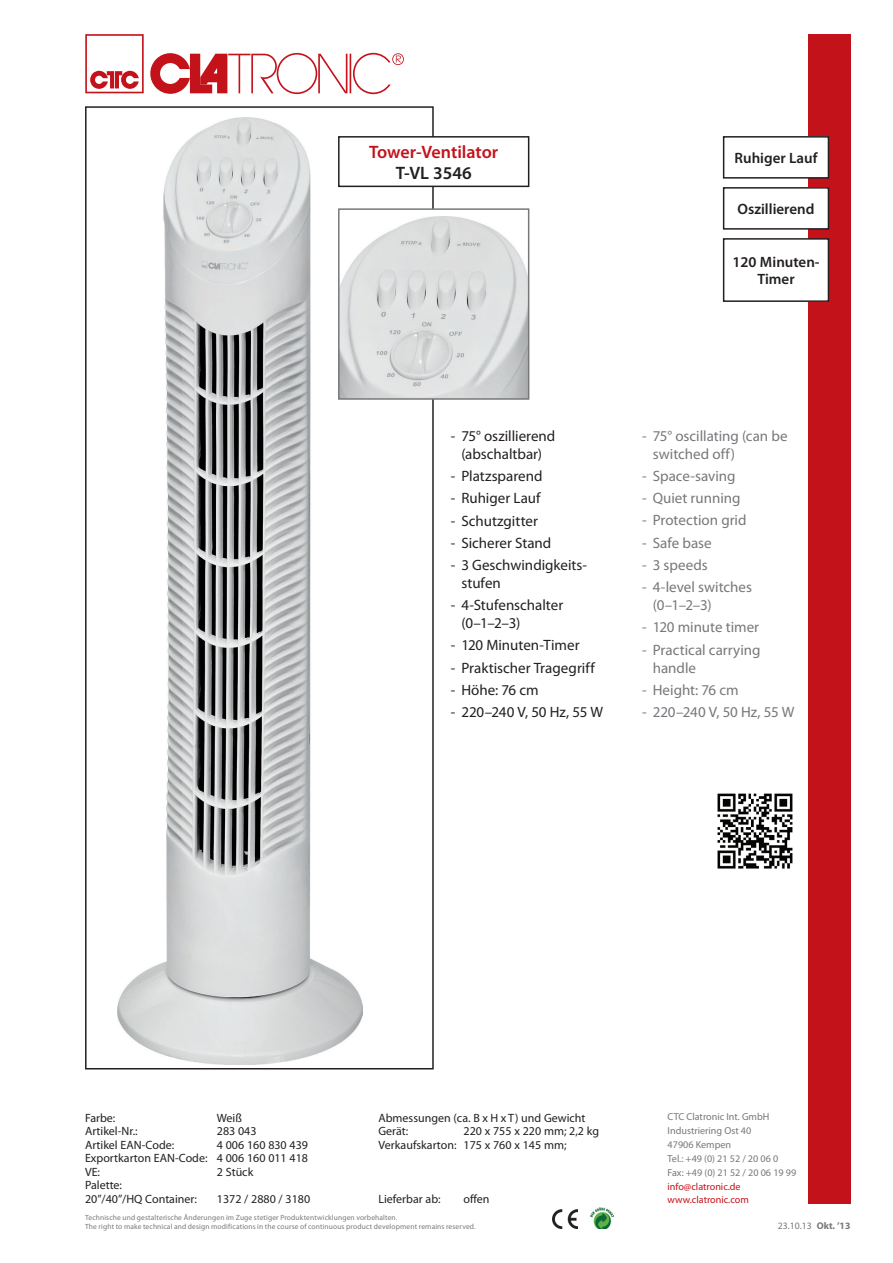
<style>
.page{position:relative;width:893px;height:1263px;background:#fff}
.page>*{position:absolute;margin:0;border:0;box-sizing:border-box;transform-origin:0 0}
.t1{font:600 18px "Myriad Pro";letter-spacing:-.005em;color:#c4121a}
.t2{font:600 18px "Myriad Pro";color:#231f20}
.t3{font:15px/18px "Myriad Pro";color:#231f20}
.t4{font:15px/18px "Myriad Pro";color:#76787b}
.t5{font:600 15px/16.5px "Myriad Pro";color:#231f20;text-align:center}
.t6{font:12px/13.5px "Myriad Pro";color:#231f20}
.t7{font:10.2px/13.8px "Myriad Pro";color:#76787b}
.t8{font:10.2px/13.8px "Myriad Pro";color:#c4121a}
.t9{font:9.75px "Myriad Pro";color:#76787b}
.t10{font:7.5px/9px "Myriad Pro";letter-spacing:.015em;color:#76787b}
.s1{font-weight:700}
</style>
<div class="page">
<div style="left:808px;top:34px;width:42px;height:1169px;background:#c4121a"></div>
<img style="left:590px;top:1208px;width:24px;height:21px">
<img style="left:553px;top:1210px;width:24px;height:19px">
<svg style="left:150px;top:53px;width:254px;height:41px"></svg>
<svg style="left:85px;top:34px;width:59px;height:59px"></svg>
<img style="left:717px;top:793px;width:76px;height:76px">
<div style="left:85px;top:106px;width:349px;height:963px;border:2px solid #231f20"></div>
<div style="left:724px;top:239px;width:104px;height:62px;background:#fff"></div>
<div style="left:723px;top:238px;width:106px;height:64px;border:2px solid #231f20"></div>
<div style="left:724px;top:188px;width:104px;height:41px;background:#fff"></div>
<div style="left:723px;top:187px;width:106px;height:43px;border:2px solid #231f20"></div>
<div style="left:724px;top:137px;width:104px;height:41px;background:#fff"></div>
<div style="left:723px;top:136px;width:106px;height:43px;border:2px solid #231f20"></div>
<img style="left:117px;top:118px;width:245px;height:947px">
<div style="left:339px;top:137px;width:190px;height:49px;background:#fff"></div>
<div style="left:338px;top:136px;width:191px;height:51px;border:2px solid #231f20"></div>
<div style="left:339px;top:209px;width:190px;height:190px;background:#fff"></div>
<img style="left:341px;top:217px;width:185px;height:180px">
<div style="left:338px;top:208px;width:191px;height:192px;border:2px solid #76787b"></div>
<h1 class="t1" style="left:369px;top:140px;width:131px">Tower-Ventilator</h1>
<h1 class="t2" style="left:396px;top:161px;width:78px">T-VL 3546</h1>
<p class="t5" style="left:735px;top:149px;width:84px">Ruhiger Lauf</p>
<p class="t5" style="left:738px;top:200px;width:78px">Oszillierend</p>
<p class="t5" style="left:732px;top:254px;width:89px">120 Minuten-<br>Timer</p>
<p class="t3" style="left:451px;top:426px;width:106px;text-align:center">- 75° oszillierend (abschaltbar)</p>
<p class="t3" style="left:451px;top:467px;width:93px">- Platzsparend</p>
<p class="t3" style="left:451px;top:489px;width:91px">- Ruhiger Lauf</p>
<p class="t3" style="left:451px;top:511px;width:89px">- Schutzgitter</p>
<p class="t3" style="left:451px;top:533px;width:102px">- Sicherer Stand</p>
<p class="t3" style="left:461px;top:556px;width:126px;text-indent:-11px">- 3 Geschwindigkeits&shy;stufen</p>
<p class="t3" style="left:461px;top:596px;width:103px;text-indent:-11px">- 4-Stufenschalter (0–1–2–3)</p>
<p class="t3" style="left:451px;top:636px;width:130px">- 120 Minuten-Timer</p>
<p class="t3" style="left:451px;top:658px;width:145px">- Praktischer Tragegriff</p>
<p class="t3" style="left:451px;top:681px;width:89px">- Höhe: 76 cm</p>
<p class="t3" style="left:451px;top:703px;width:154px">- 220–240 V, 50 Hz, 55 W</p>
<p class="t4" style="left:653px;top:426px;width:136px;text-indent:-11px">- 75° oscillating (can be switched off)</p>
<p class="t4" style="left:642px;top:467px;width:95px">- Space-saving</p>
<p class="t4" style="left:642px;top:489px;width:100px">- Quiet running</p>
<p class="t4" style="left:642px;top:511px;width:106px">- Protection grid</p>
<p class="t4" style="left:642px;top:533px;width:71px">- Safe base</p>
<p class="t4" style="left:642px;top:556px;width:67px">- 3 speeds</p>
<p class="t4" style="left:653px;top:578px;width:101px;text-indent:-11px">- 4-level switches (0–1–2–3)</p>
<p class="t4" style="left:642px;top:618px;width:119px">- 120 minute timer</p>
<p class="t4" style="left:653px;top:640px;width:109px;text-indent:-11px">- Practical carrying handle</p>
<p class="t4" style="left:642px;top:681px;width:98px">- Height: 76 cm</p>
<p class="t4" style="left:642px;top:703px;width:154px">- 220–240 V, 50 Hz, 55 W</p>
<p class="t6" style="left:85px;top:1111px;width:32px">Farbe:</p>
<p class="t6" style="left:217px;top:1111px;width:27px">Weiß</p>
<p class="t6" style="left:85px;top:1124px;width:54px">Artikel-Nr.:</p>
<p class="t6" style="left:217px;top:1124px;width:41px">283 043</p>
<p class="t6" style="left:85px;top:1138px;width:91px">Artikel EAN-Code:</p>
<p class="t6" style="left:85px;top:1138px;width:225px;text-align:justify;text-indent:132px">4 006 160 830 439<br>Exportkarton EAN-Code: 4 006 160 011 418<br>VE:</p>
<p class="t6" style="left:217px;top:1165px;width:38px">2 Stück</p>
<p class="t6" style="left:85px;top:1178px;width:114px">Palette:<br>20”/40”/HQ Container:</p>
<p class="t6" style="left:217px;top:1192px;width:95px">1372 / 2880 / 3180</p>
<p class="t6" style="left:378px;top:1111px;width:208px">Abmessungen (ca. B x H x T) und Gewicht<br>Gerät:</p>
<p class="t6" style="left:378px;top:1124px;width:222px;text-indent:85px">220 x 755 x 220 mm; 2,2 kg<br>Verkaufskarton: 175 x 760 x 145 mm;</p>
<p class="t6" style="left:378px;top:1192px;width:64px">Lieferbar ab:</p>
<p class="t6" style="left:463px;top:1192px;width:28px">offen</p>
<p class="t7" style="left:668px;top:1110px;width:130px">CTC Clatronic Int. GmbH<br>Industriering Ost 40<br>47906 Kempen<br>Tel.: +49 (0) 21 52 / 20 06 0<br>Fax: +49 (0) 21 52 / 20 06 19 99</p>
<p class="t8" style="left:668px;top:1179px;width:83px">info@clatronic.de www.clatronic.com</p>
<p class="t10" style="left:85px;top:1213px;width:392px">Technische und gestalterische Änderungen im Zuge stetiger Produktentwicklungen vorbehalten.<br>The right to make technical and design modifications in the course of continuous product development remains reserved.</p>
<p class="t9" style="left:778px;top:1220px;width:74px">23.10.13 <span class="s1">Okt. ’13</span></p>
</div>
